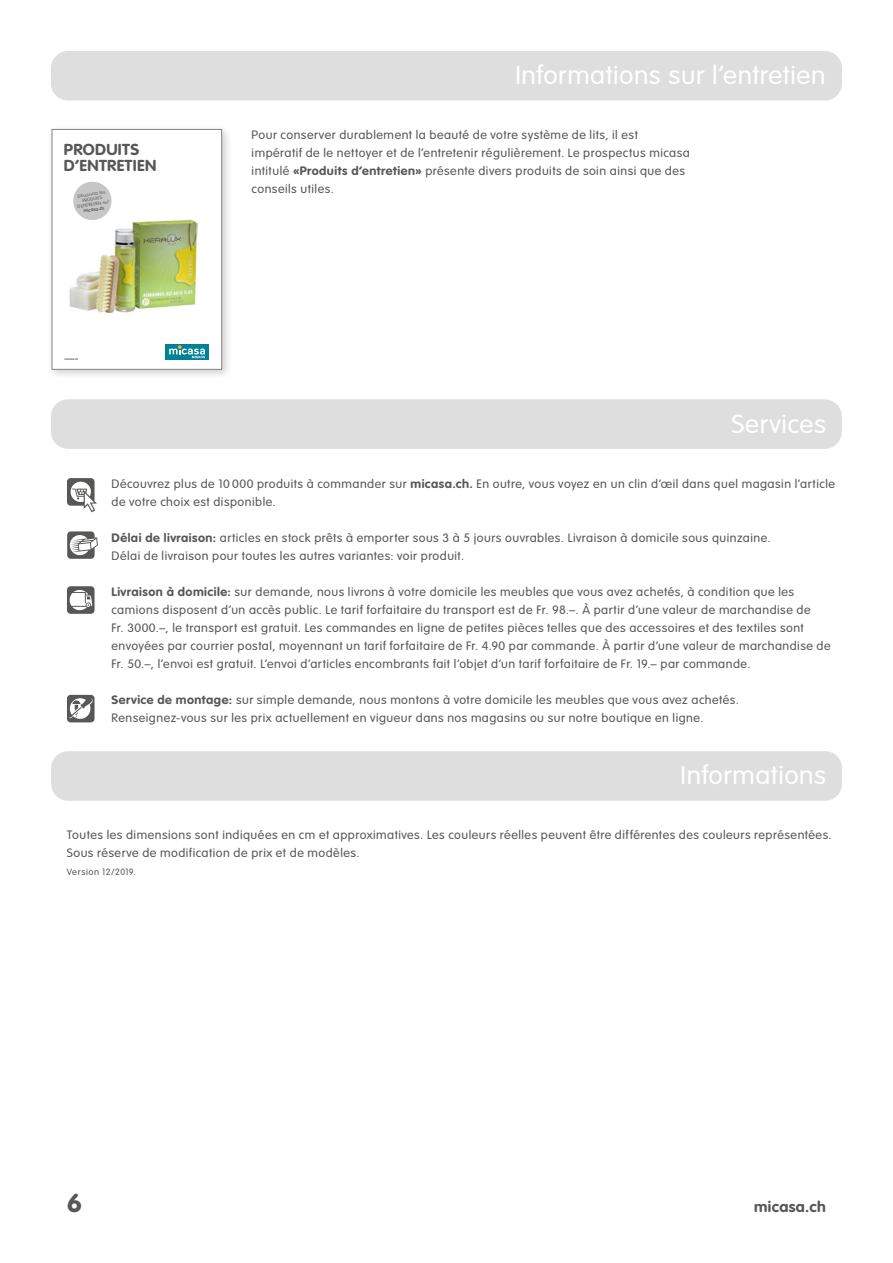
<style>
.page{position:relative;width:893px;height:1263px;background:#fff}
.page>*{position:absolute;margin:0;border:0;box-sizing:border-box;transform-origin:0 0}
.t1{font:300 25.5px "VAG Rounded";letter-spacing:.02em;color:#fff;scale:1.05 1}
.t2{font:700 25.5px "VAG Rounded";color:#575756;scale:1.05 1}
.t3{font:700 15.6px/15.6px "VAG Rounded";letter-spacing:.02em;color:#575756;scale:1.05 1}
.t4{font:700 15px "VAG Rounded";letter-spacing:.02em;color:#575756;scale:1.05 1}
.t5{font:300 12px/18px "VAG Rounded";letter-spacing:.04em;color:#575756;scale:1.05 1}
.t6{font:300 9px "VAG Rounded";letter-spacing:.05em;color:#575756;scale:1.05 1}
.t7{font:300 4.35px/5.1px "VAG Rounded";color:#575756;text-align:center;scale:1.05 1}
.t8{font:700 4.35px "VAG Rounded";color:#575756;scale:1.05 1}
.t9{font:700 2.85px "VAG Rounded";letter-spacing:.02em;color:#575756;scale:1.05 1}
.s1{font-weight:700}
</style>
<div class="page">
<div style="left:67px;top:586px;width:28px;height:28px;background:#575756;border-radius:4px"></div>
<svg style="left:70px;top:590px;width:22px;height:20px"></svg>
<div style="left:67px;top:695px;width:28px;height:27px;background:#575756;border-radius:4px"></div>
<svg style="left:69px;top:698px;width:24px;height:21px"></svg>
<svg style="left:67px;top:478px;width:30px;height:34px"></svg>
<div style="left:51px;top:51px;width:791px;height:50px;background:#dedede;border-radius:17px"></div>
<div style="left:47px;top:124px;width:186px;height:256px;background:#000;opacity:.2"></div>
<div style="left:52px;top:129px;width:170px;height:240px;background:#fff"></div>
<div style="left:165px;top:344px;width:44px;height:16px;background:#008296"></div>
<svg style="left:169px;top:345px;width:36px;height:13px"></svg>
<img style="left:69px;top:219px;width:128px;height:93px">
<svg style="left:72px;top:181px;width:41px;height:40px"></svg>
<div style="left:52px;top:129px;width:170px;height:241px;border:1px solid #878281"></div>
<svg style="left:67px;top:531px;width:31px;height:28px"></svg>
<div style="left:51px;top:399px;width:791px;height:50px;background:#dedede;border-radius:17px"></div>
<div style="left:51px;top:751px;width:791px;height:50px;background:#dedede;border-radius:17px"></div>
<h2 class="t3" style="left:64px;top:142px;width:90px">PRODUITS<br>D’ENTRETIEN</h2>
<p class="t7" style="left:75px;top:194px;width:32px;rotate:-9deg">Découvrez les<br>PRODUITS<br>D’ENTRETIEN sur</p>
<p class="t8" style="left:83px;top:208px;width:22px;rotate:-9deg">micasa.ch</p>
<p class="t9" style="left:65px;top:357px;width:14px">micasa.ch</p>
<h1 class="t1" style="left:515px;top:61px;width:297px">Informations sur l’entretien</h1>
<p class="t5" style="left:252px;top:125px;width:419px">Pour conserver durablement la beauté de votre système de lits, il est impératif de le nettoyer et de l’entretenir régulièrement. Le prospectus micasa intitulé <span class="s1">«Produits d’entretien»</span> présente divers produits de soin ainsi que des conseils utiles.</p>
<h1 class="t1" style="left:731px;top:409px;width:91px">Services</h1>
<p class="t5" style="left:112px;top:474px;width:690px">Découvrez plus de 10 000 produits à commander sur <span class="s1">micasa.ch.</span> En outre, vous voyez en un clin d’œil dans quel magasin l’article de votre choix est disponible.</p>
<p class="t5" style="left:112px;top:528px;width:629px"><span class="s1">Délai de livraison:</span> articles en stock prêts à emporter sous 3 à 5 jours ouvrables. Livraison à domicile sous quinzaine.<br>Délai de livraison pour toutes les autres variantes: voir produit.</p>
<p class="t5" style="left:112px;top:582px;width:686px"><span class="s1">Livraison à domicile:</span> sur demande, nous livrons à votre domicile les meubles que vous avez achetés, à condition que les camions disposent d’un accès public. Le tarif forfaitaire du transport est de Fr. 98.–. À partir d’une valeur de marchandise de<br>Fr. 3000.–, le transport est gratuit. Les commandes en ligne de petites pièces telles que des accessoires et des textiles sont envoyées par courrier postal, moyennant un tarif forfaitaire de Fr. 4.90 par commande. À partir d’une valeur de marchandise de Fr. 50.–, l’envoi est gratuit. L’envoi d’articles encombrants fait l’objet d’un tarif forfaitaire de Fr. 19.– par commande.</p>
<p class="t5" style="left:112px;top:690px;width:599px"><span class="s1">Service de montage:</span> sur simple demande, nous montons à votre domicile les meubles que vous avez achetés.<br>Renseignez-vous sur les prix actuellement en vigueur dans nos magasins ou sur notre boutique en ligne.</p>
<h1 class="t1" style="left:680px;top:761px;width:140px">Informations</h1>
<p class="t5" style="left:67px;top:826px;width:730px">Toutes les dimensions sont indiquées en cm et approximatives. Les couleurs réelles peuvent être différentes des couleurs représentées.<br>Sous réserve de modification de prix et de modèles.</p>
<p class="t6" style="left:67px;top:867px;width:67px">Version 12/2019.</p>
<h1 class="t2" style="left:67px;top:1188px;width:16px">6</h1>
<p class="t4" style="left:754px;top:1198px;width:70px">micasa.ch</p>
</div>
